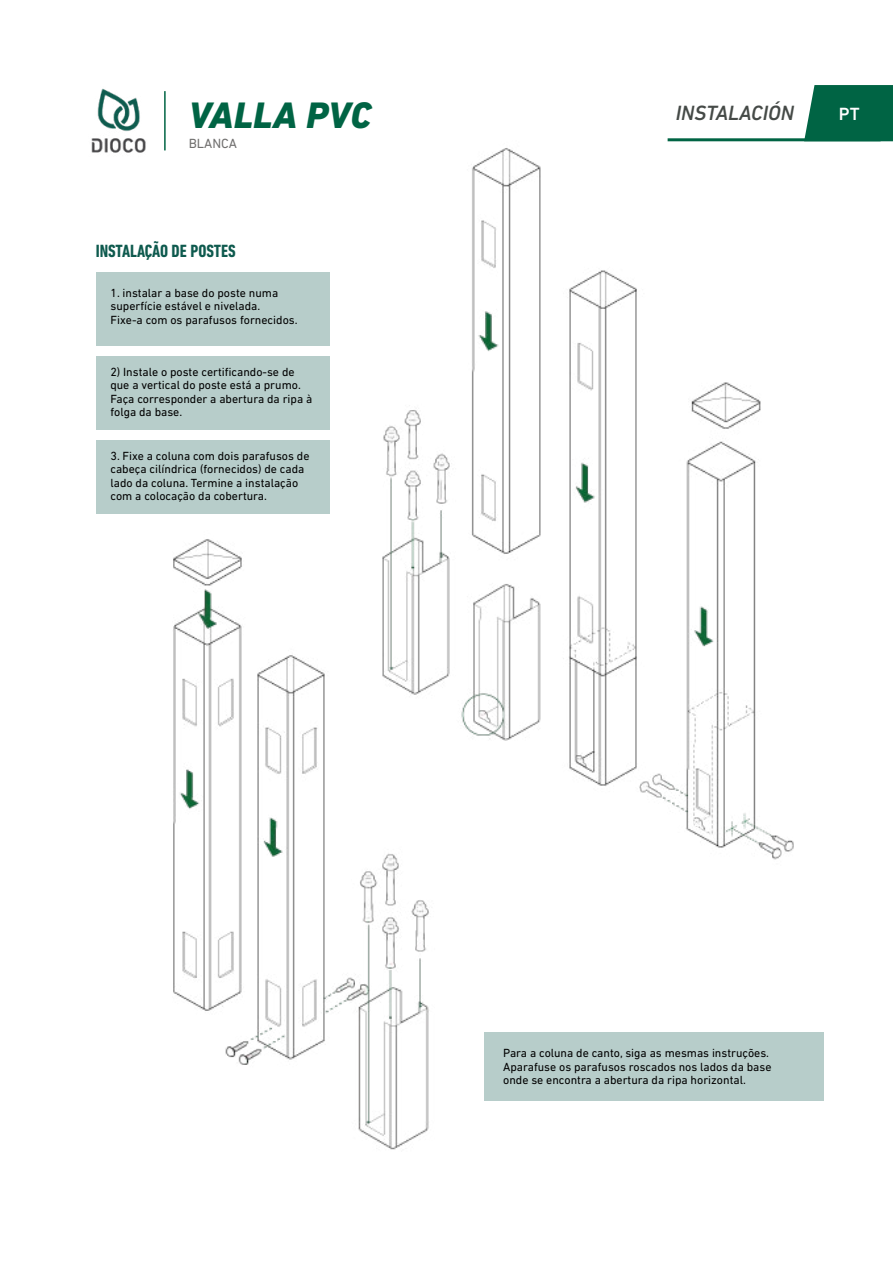
<style>
.page{position:relative;width:893px;height:1263px;background:#fff}
.page>*{position:absolute;margin:0;border:0;box-sizing:border-box;transform-origin:0 0}
.t1{font:italic 800 37.5px "DIN Next LT Pro";color:#006444}
.t2{font:italic 500 21px "DIN Next LT Pro";color:#454a47}
.t3{font:700 condensed 18px "DIN Next LT Pro";color:#0e5a4e}
.t4{font:500 18px "DIN Next LT Pro";color:#fff}
.t5{font:13.5px "DIN Next LT Pro";color:#71706f}
.t6{font:12px/13.5px "DIN Next LT Pro";color:#000}
</style>
<div class="page">
<div style="left:841px;top:85px;width:52px;height:56px;background:#006444"></div>
<img style="left:91px;top:85px;width:750px;height:1065px">
<div style="left:96px;top:272px;width:234px;height:73px;background:#b7cdca"></div>
<div style="left:96px;top:356px;width:234px;height:73px;background:#b7cdca"></div>
<div style="left:96px;top:440px;width:234px;height:74px;background:#b7cdca"></div>
<div style="left:485px;top:1032px;width:339px;height:68px;background:#b7cdca"></div>
<h1 class="t1" style="left:189px;top:93px;width:184px">VALLA PVC</h1>
<p class="t5" style="left:189px;top:136px;width:50px">BLANCA</p>
<h3 class="t3" style="left:96px;top:241px;width:142px">INSTALAÇÃO DE POSTES</h3>
<p class="t6" style="left:111px;top:286px;width:189px">1. instalar a base do poste numa superfície estável e nivelada.<br>Fixe-a com os parafusos fornecidos.</p>
<p class="t6" style="left:110px;top:365px;width:203px">2) Instale o poste certificando-se de que a vertical do poste está a prumo.<br>Faça corresponder a abertura da ripa à folga da base.</p>
<p class="t6" style="left:111px;top:449px;width:200px">3. Fixe a coluna com dois parafusos de cabeça cilíndrica (fornecidos) de cada lado da coluna. Termine a instalação com a colocação da cobertura.</p>
<h2 class="t2" style="left:676px;top:101px;width:119px">INSTALACIÓN</h2>
<h3 class="t4" style="left:839px;top:103px;width:22px">PT</h3>
<p class="t6" style="left:503px;top:1046px;width:270px">Para a coluna de canto, siga as mesmas instruções.<br>Aparafuse os parafusos roscados nos lados da base onde se encontra a abertura da ripa horizontal.</p>
</div>
